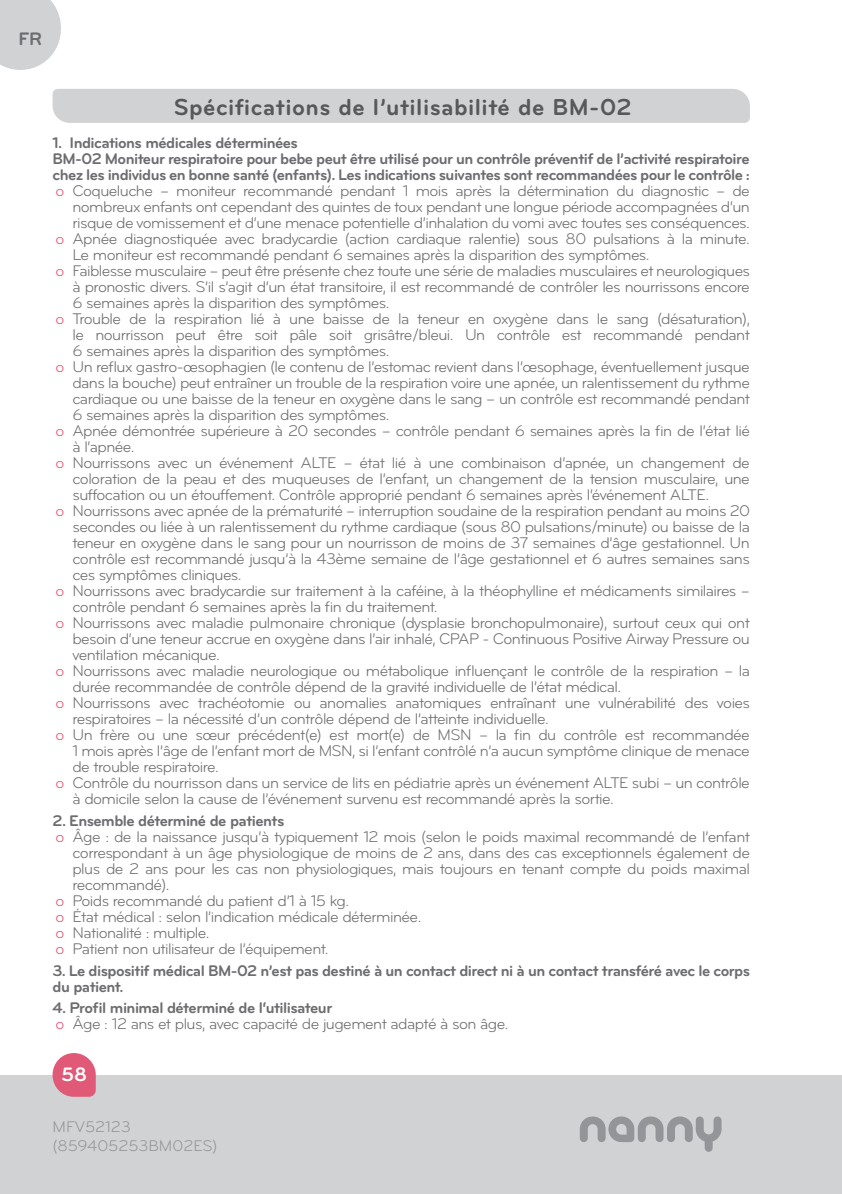
<style>
.page{position:relative;width:842px;height:1194px;background:#fff}
.page>*{position:absolute;margin:0;border:0;box-sizing:border-box;transform-origin:0 0}
.t1{font:700 24px "Bryant";letter-spacing:.02em;color:#57585a}
.t2{font:700 20.2px "Bryant";color:#fff}
.t3{font:700 18.8px "Bryant";color:#6c6d70}
.t4{font:16px/16px "Bryant";letter-spacing:-.035em;color:#6c6d70}
.t5{font:700 16px/16px "Bryant";letter-spacing:-.035em;color:#6c6d70}
.t6{font:16px/19.2px "Bryant";color:#939598}
.s1{color:#e05a77}
.s2{font-weight:700}
</style>
<div class="page">
<svg style="left:0;top:0;width:61px;height:70px;background:#d6d7d8"></svg>
<div style="left:0;top:1074px;width:842px;height:119px;background:#d1d2d4"></div>
<svg style="left:580px;top:1116px;width:142px;height:35px"></svg>
<svg style="left:53px;top:1053px;width:43px;height:43px;background:#e2718a"></svg>
<div style="left:53px;top:89px;width:697px;height:34px;background:#d1d2d4"></div>
<p class="t3" style="left:19px;top:32px;width:25px">FR</p>
<h1 class="t1" style="left:174px;top:98px;width:460px">Spécifications de l’utilisabilité de BM-02</h1>
<p class="t5" style="left:53px;top:136px;width:247px">1. Indications médicales déterminées</p>
<p class="t5" style="left:53px;top:152px;width:699px">BM-02 Moniteur respiratoire pour bebe peut être utilisé pour un contrôle préventif de l’activité respiratoire</p>
<p class="t5" style="left:53px;top:168px;width:699px">chez les individus en bonne santé (enfants). Les indications suivantes sont recommandées pour le contrôle :</p>
<p class="t4" style="left:55px;top:184px;width:696px"><span class="s1">o</span> Coqueluche – moniteur recommandé pendant 1 mois après la détermination du diagnostic – de</p>
<p class="t4" style="left:72px;top:200px;width:679px">nombreux enfants ont cependant des quintes de toux pendant une longue période accompagnées d‘un</p>
<p class="t4" style="left:72px;top:216px;width:679px">risque de vomissement et d‘une menace potentielle d’inhalation du vomi avec toutes ses conséquences.</p>
<p class="t4" style="left:55px;top:232px;width:696px"><span class="s1">o</span> Apnée diagnostiquée avec bradycardie (action cardiaque ralentie) sous 80 pulsations à la minute.</p>
<p class="t4" style="left:72px;top:248px;width:579px">Le moniteur est recommandé pendant 6 semaines après la disparition des symptômes.</p>
<p class="t4" style="left:55px;top:264px;width:696px"><span class="s1">o</span> Faiblesse musculaire – peut être présente chez toute une série de maladies musculaires et neurologiques</p>
<p class="t4" style="left:72px;top:280px;width:679px">à pronostic divers. S’il s’agit d’un état transitoire, il est recommandé de contrôler les nourrissons encore</p>
<p class="t4" style="left:72px;top:296px;width:318px">6 semaines après la disparition des symptômes.</p>
<p class="t4" style="left:55px;top:312px;width:696px"><span class="s1">o</span> Trouble de la respiration lié à une baisse de la teneur en oxygène dans le sang (désaturation),</p>
<p class="t4" style="left:72px;top:328px;width:679px">le nourrisson peut être soit pâle soit grisâtre/bleui. Un contrôle est recommandé pendant</p>
<p class="t4" style="left:72px;top:344px;width:318px">6 semaines après la disparition des symptômes.</p>
<p class="t4" style="left:55px;top:360px;width:696px"><span class="s1">o</span> Un reflux gastro-œsophagien (le contenu de l’estomac revient dans l’œsophage, éventuellement jusque</p>
<p class="t4" style="left:72px;top:376px;width:679px">dans la bouche) peut entraîner un trouble de la respiration voire une apnée, un ralentissement du rythme</p>
<p class="t4" style="left:72px;top:392px;width:679px">cardiaque ou une baisse de la teneur en oxygène dans le sang – un contrôle est recommandé pendant</p>
<p class="t4" style="left:72px;top:408px;width:318px">6 semaines après la disparition des symptômes.</p>
<p class="t4" style="left:55px;top:424px;width:696px"><span class="s1">o</span> Apnée démontrée supérieure à 20 secondes – contrôle pendant 6 semaines après la fin de l’état lié</p>
<p class="t4" style="left:72px;top:440px;width:64px">à l‘apnée.</p>
<p class="t4" style="left:55px;top:456px;width:696px"><span class="s1">o</span> Nourrissons avec un événement ALTE – état lié à une combinaison d’apnée, un changement de</p>
<p class="t4" style="left:72px;top:472px;width:679px">coloration de la peau et des muqueuses de l’enfant, un changement de la tension musculaire, une</p>
<p class="t4" style="left:72px;top:488px;width:638px">suffocation ou un étouffement. Contrôle approprié pendant 6 semaines après l‘événement ALTE.</p>
<p class="t4" style="left:55px;top:504px;width:696px"><span class="s1">o</span> Nourrissons avec apnée de la prématurité – interruption soudaine de la respiration pendant au moins 20</p>
<p class="t4" style="left:72px;top:520px;width:679px">secondes ou liée à un ralentissement du rythme cardiaque (sous 80 pulsations/minute) ou baisse de la</p>
<p class="t4" style="left:72px;top:536px;width:679px">teneur en oxygène dans le sang pour un nourrisson de moins de 37 semaines d’âge gestationnel. Un</p>
<p class="t4" style="left:72px;top:552px;width:679px">contrôle est recommandé jusqu’à la 43ème semaine de l’âge gestationnel et 6 autres semaines sans</p>
<p class="t4" style="left:72px;top:568px;width:171px">ces symptômes cliniques.</p>
<p class="t4" style="left:55px;top:584px;width:696px"><span class="s1">o</span> Nourrissons avec bradycardie sur traitement à la caféine, à la théophylline et médicaments similaires –</p>
<p class="t4" style="left:72px;top:600px;width:367px">contrôle pendant 6 semaines après la fin du traitement.</p>
<p class="t4" style="left:55px;top:616px;width:696px"><span class="s1">o</span> Nourrissons avec maladie pulmonaire chronique (dysplasie bronchopulmonaire), surtout ceux qui ont</p>
<p class="t4" style="left:72px;top:632px;width:679px">besoin d‘une teneur accrue en oxygène dans l’air inhalé, CPAP - Continuous Positive Airway Pressure ou</p>
<p class="t4" style="left:72px;top:648px;width:149px">ventilation mécanique.</p>
<p class="t4" style="left:55px;top:664px;width:696px"><span class="s1">o</span> Nourrissons avec maladie neurologique ou métabolique influençant le contrôle de la respiration – la</p>
<p class="t4" style="left:72px;top:680px;width:550px">durée recommandée de contrôle dépend de la gravité individuelle de l’état médical.</p>
<p class="t4" style="left:55px;top:696px;width:696px"><span class="s1">o</span> Nourrissons avec trachéotomie ou anomalies anatomiques entraînant une vulnérabilité des voies</p>
<p class="t4" style="left:72px;top:712px;width:478px">respiratoires – la nécessité d’un contrôle dépend de l’atteinte individuelle.</p>
<p class="t4" style="left:55px;top:728px;width:696px"><span class="s1">o</span> Un frère ou une sœur précédent(e) est mort(e) de MSN – la fin du contrôle est recommandée</p>
<p class="t4" style="left:72px;top:744px;width:679px">1 mois après l’âge de l’enfant mort de MSN, si l’enfant contrôlé n’a aucun symptôme clinique de menace</p>
<p class="t4" style="left:72px;top:760px;width:148px">de trouble respiratoire.</p>
<p class="t4" style="left:55px;top:776px;width:696px"><span class="s1">o</span> Contrôle du nourrisson dans un service de lits en pédiatrie après un événement ALTE subi – un contrôle</p>
<p class="t4" style="left:72px;top:792px;width:543px">à domicile selon la cause de l’événement survenu est recommandé après la sortie.</p>
<p class="t5" style="left:53px;top:814px;width:233px">2. Ensemble déterminé de patients</p>
<p class="t4" style="left:55px;top:830px;width:696px"><span class="s1">o</span> Âge : de la naissance jusqu’à typiquement 12 mois (selon le poids maximal recommandé de l’enfant</p>
<p class="t4" style="left:72px;top:846px;width:679px">correspondant à un âge physiologique de moins de 2 ans, dans des cas exceptionnels également de</p>
<p class="t4" style="left:72px;top:862px;width:679px">plus de 2 ans pour les cas non physiologiques, mais toujours en tenant compte du poids maximal</p>
<p class="t4" style="left:72px;top:878px;width:99px">recommandé).</p>
<p class="t4" style="left:55px;top:894px;width:295px"><span class="s1">o</span> Poids recommandé du patient d’1 à 15 kg.</p>
<p class="t4" style="left:55px;top:910px;width:368px"><span class="s1">o</span> État médical : selon l’indication médicale déterminée.</p>
<p class="t4" style="left:55px;top:926px;width:156px"><span class="s1">o</span> Nationalité : multiple.</p>
<p class="t4" style="left:55px;top:942px;width:275px"><span class="s1">o</span> Patient non utilisateur de l’équipement.</p>
<p class="t5" style="left:53px;top:963px;width:699px">3. Le dispositif médical BM-02 n’est pas destiné à un contact direct ni à un contact transféré avec le corps du patient.</p>
<p class="t4" style="left:53px;top:1001px;width:458px"><span class="s2">4. Profil minimal déterminé de l‘utilisateur<br></span><span class="s1">o</span> Âge : 12 ans et plus, avec capacité de jugement adapté à son âge.</p>
<p class="t2" style="left:61px;top:1065px;width:27px">58</p>
<p class="t6" style="left:53px;top:1118px;width:167px">MFV52123 (859405253BM02ES)</p>
</div>
